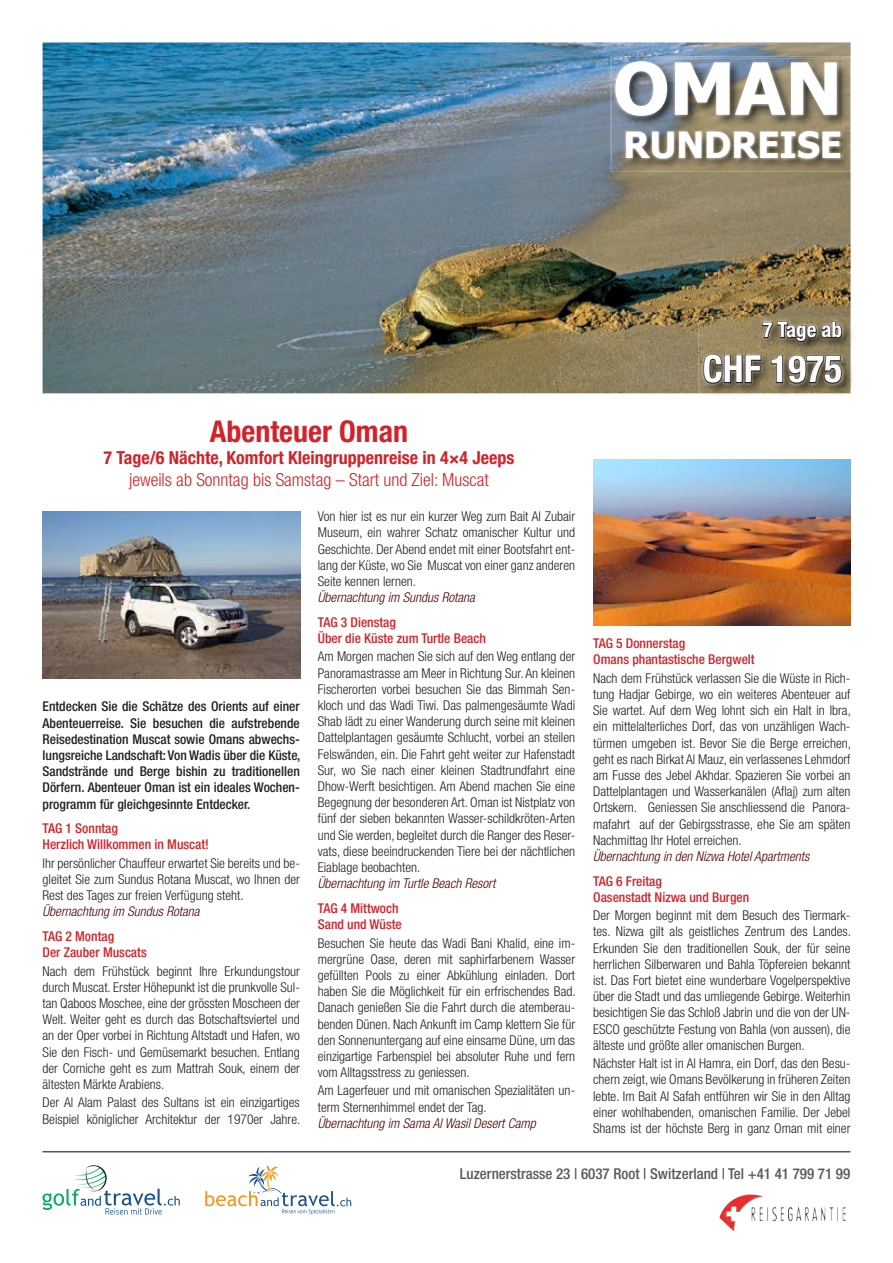
<style>
.page{position:relative;width:893px;height:1263px;background:#fff}
.page>*{position:absolute;margin:0;border:0;box-sizing:border-box;transform-origin:0 0}
.t1{font:700 72px "Tahoma";color:#fff}
.t2{font:700 condensed 37.5px "Helvetica Neue LT Pro";color:#fff}
.t3{font:700 36px "Tahoma";color:#fff}
.t4{font:700 condensed 30px "Helvetica Neue LT Pro";color:#d1232a}
.t5{font:700 condensed 21px "Helvetica Neue LT Pro";color:#fff}
.t6{font:700 condensed 18px "Helvetica Neue LT Pro";color:#d1232a}
.t7{font:300 condensed 18px "Helvetica Neue LT Pro";color:#d1232a}
.t8{font:500 condensed 15px "Helvetica Neue LT Pro";color:#57585a}
.t9{font:300 condensed 13.5px/16.2px "Helvetica Neue LT Pro";color:#231f20;text-align:justify}
.t10{font:500 condensed 13.5px/16.2px "Helvetica Neue LT Pro";color:#231f20;text-align:justify}
.t11{font:500 condensed 13.5px/16.2px "Helvetica Neue LT Pro";color:#d1232a}
.t12{font:italic 300 condensed 13.5px "Helvetica Neue LT Pro";color:#530203}
</style>
<div class="page">
<svg style="left:205px;top:1165px;width:146px;height:49px"></svg>
<svg style="left:42px;top:1165px;width:138px;height:49px"></svg>
<img style="left:719px;top:1194px;width:39px;height:38px">
<hr style="left:42px;top:1151px;width:808px;height:1px;background:#57585a">
<img style="left:593px;top:459px;width:258px;height:167px">
<img style="left:43px;top:512px;width:257px;height:166px">
<img style="left:43px;top:43px;width:807px;height:350px">
<img style="left:611px;top:56px;width:240px;height:115px">
<img style="left:612px;top:58px;width:232px;height:104px">
<img style="left:699px;top:317px;width:154px;height:78px">
<img style="left:699px;top:317px;width:151px;height:76px">
<img style="left:699px;top:318px;width:147px;height:69px">
<svg style="left:761px;top:321px;width:82px;height:22px;background:#696150"></svg>
<svg style="left:703px;top:354px;width:59px;height:30px;background:#797266"></svg>
<svg style="left:770px;top:354px;width:73px;height:30px;background:#797163"></svg>
<h1 class="t1" style="left:613px;top:38px;width:231px">OMAN</h1>
<h3 class="t3" style="left:624px;top:120px;width:220px">RUNDREISE</h3>
<h3 class="t4" style="left:210px;top:414px;width:200px">Abenteuer Oman</h3>
<h3 class="t6" style="left:103px;top:447px;width:413px">7 Tage/6 Nächte, Komfort Kleingruppenreise in 4×4 Jeeps</h3>
<h3 class="t7" style="left:129px;top:469px;width:361px">jeweils ab Sonntag bis Samstag – Start und Ziel: Muscat</h3>
<p class="t10" style="left:43px;top:698px;width:259px">Entdecken Sie die Schätze des Orients auf einer Abenteuerreise. Sie besuchen die aufstrebende Reisedestination Muscat sowie Omans abwechs&shy;lungsreiche Landschaft: Von Wadis über die Küste, Sandstrände und Berge bishin zu traditionellen Dörfern. Abenteuer Oman ist ein ideales Wochen&shy;programm für gleichgesinnte Entdecker.</p>
<p class="t11" style="left:43px;top:820px;width:168px">TAG 1 Sonntag<br>Herzlich Willkommen in Muscat!</p>
<p class="t9" style="left:43px;top:855px;width:259px">Ihr persönlicher Chauffeur erwartet Sie bereits und be&shy;gleitet Sie zum Sundus Rotana Muscat, wo Ihnen der Rest des Tages zur freien Verfügung steht.</p>
<p class="t12" style="left:43px;top:904px;width:159px">Übernachtung im Sundus Rotana</p>
<p class="t11" style="left:43px;top:928px;width:106px">TAG 2 Montag<br>Der Zauber Muscats</p>
<p class="t9" style="left:43px;top:963px;width:259px">Nach dem Frühstück beginnt Ihre Erkundungstour durch Muscat. Erster Höhepunkt ist die prunkvolle Sul&shy;tan Qaboos Moschee, eine der grössten Moscheen der Welt. Weiter geht es durch das Botschaftsviertel und an der Oper vorbei in Richtung Altstadt und Hafen, wo Sie den Fisch- und Gemüsemarkt besuchen. Entlang der Corniche geht es zum Mattrah Souk, einem der ältesten Märkte Arabiens.</p>
<p class="t9" style="left:43px;top:1094px;width:259px">Der Al Alam Palast des Sultans ist ein einzigartiges<br>Beispiel königlicher Architektur der 1970er Jahre.</p>
<p class="t9" style="left:318px;top:508px;width:259px">Von hier ist es nur ein kurzer Weg zum Bait Al Zubair Museum, ein wahrer Schatz omanischer Kultur und Geschichte. Der Abend endet mit einer Bootsfahrt ent&shy;lang der Küste, wo Sie Muscat von einer ganz anderen Seite kennen lernen.</p>
<p class="t12" style="left:318px;top:590px;width:159px">Übernachtung im Sundus Rotana</p>
<p class="t11" style="left:318px;top:614px;width:170px">TAG 3 Dienstag<br>Über die Küste zum Turtle Beach</p>
<p class="t9" style="left:318px;top:648px;width:259px">Am Morgen machen Sie sich auf den Weg entlang der Panoramastrasse am Meer in Richtung Sur. An kleinen Fischerorten vorbei besuchen Sie das Bimmah Sen&shy;kloch und das Wadi Tiwi. Das palmengesäumte Wadi Shab lädt zu einer Wanderung durch seine mit kleinen Dattelplantagen gesäumte Schlucht, vorbei an steilen Felswänden, ein. Die Fahrt geht weiter zur Hafenstadt Sur, wo Sie nach einer kleinen Stadtrundfahrt eine Dhow-Werft besichtigen. Am Abend machen Sie eine Begegnung der besonderen Art. Oman ist Nistplatz von fünf der sieben bekannten Wasser-schildkröten-Arten und Sie werden, begleitet durch die Ranger des Reser&shy;vats, diese beeindruckenden Tiere bei der nächtlichen Eiablage beobachten.</p>
<p class="t12" style="left:318px;top:876px;width:179px">Übernachtung im Turtle Beach Resort</p>
<p class="t11" style="left:318px;top:900px;width:85px">TAG 4 Mittwoch<br>Sand und Wüste</p>
<p class="t9" style="left:318px;top:934px;width:259px">Besuchen Sie heute das Wadi Bani Khalid, eine im&shy;mergrüne Oase, deren mit saphirfarbenem Wasser gefüllten Pools zu einer Abkühlung einladen. Dort haben Sie die Möglichkeit für ein erfrischendes Bad.<br>Danach genießen Sie die Fahrt durch die atemberau&shy;benden Dünen. Nach Ankunft im Camp klettern Sie für den Sonnenuntergang auf eine einsame Düne, um das einzigartige Farbenspiel bei absoluter Ruhe und fern vom Alltagsstress zu geniessen.</p>
<p class="t9" style="left:318px;top:1082px;width:259px">Am Lagerfeuer und mit omanischen Spezialitäten un&shy;term Sternenhimmel endet der Tag.</p>
<p class="t12" style="left:318px;top:1115px;width:219px">Übernachtung im Sama Al Wasil Desert Camp</p>
<h3 class="t5" style="left:762px;top:317px;width:81px">7 Tage ab</h3>
<h2 class="t2" style="left:703px;top:346px;width:141px">CHF 1975</h2>
<p class="t11" style="left:593px;top:635px;width:163px">TAG 5 Donnerstag<br>Omans phantastische Bergwelt</p>
<p class="t9" style="left:593px;top:670px;width:259px">Nach dem Frühstück verlassen Sie die Wüste in Rich&shy;tung Hadjar Gebirge, wo ein weiteres Abenteuer auf Sie wartet. Auf dem Weg lohnt sich ein Halt in Ibra, ein mittelalterliches Dorf, das von unzähligen Wach&shy;türmen umgeben ist. Bevor Sie die Berge erreichen, geht es nach Birkat Al Mauz, ein verlassenes Lehmdorf am Fusse des Jebel Akhdar. Spazieren Sie vorbei an Dattelplantagen und Wasserkanälen (Aflaj) zum alten Ortskern. Geniessen Sie anschliessend die Panora&shy;mafahrt auf der Gebirgsstrasse, ehe Sie am späten Nachmittag Ihr Hotel erreichen.</p>
<p class="t12" style="left:593px;top:848px;width:218px">Übernachtung in den Nizwa Hotel Apartments</p>
<p class="t11" style="left:593px;top:873px;width:158px">TAG 6 Freitag<br>Oasenstadt Nizwa und Burgen</p>
<p class="t9" style="left:593px;top:907px;width:259px">Der Morgen beginnt mit dem Besuch des Tiermark&shy;tes. Nizwa gilt als geistliches Zentrum des Landes.<br>Erkunden Sie den traditionellen Souk, der für seine herrlichen Silberwaren und Bahla Töpfereien bekannt ist. Das Fort bietet eine wunderbare Vogelperspektive über die Stadt und das umliegende Gebirge. Weiterhin besichtigen Sie das Schloß Jabrin und die von der UN-ESCO geschützte Festung von Bahla (von aussen), die älteste und größte aller omanischen Burgen.</p>
<p class="t9" style="left:593px;top:1055px;width:259px">Nächster Halt ist in Al Hamra, ein Dorf, das den Besu&shy;chern zeigt, wie Omans Bevölkerung in früheren Zeiten lebte. Im Bait Al Safah entführen wir Sie in den Alltag einer wohlhabenden, omanischen Familie. Der Jebel Shams ist der höchste Berg in ganz Oman mit einer</p>
<p class="t8" style="left:460px;top:1164px;width:392px">Luzernerstrasse 23 | 6037 Root | Switzerland | Tel +41 41 799 71 99</p>
</div>
